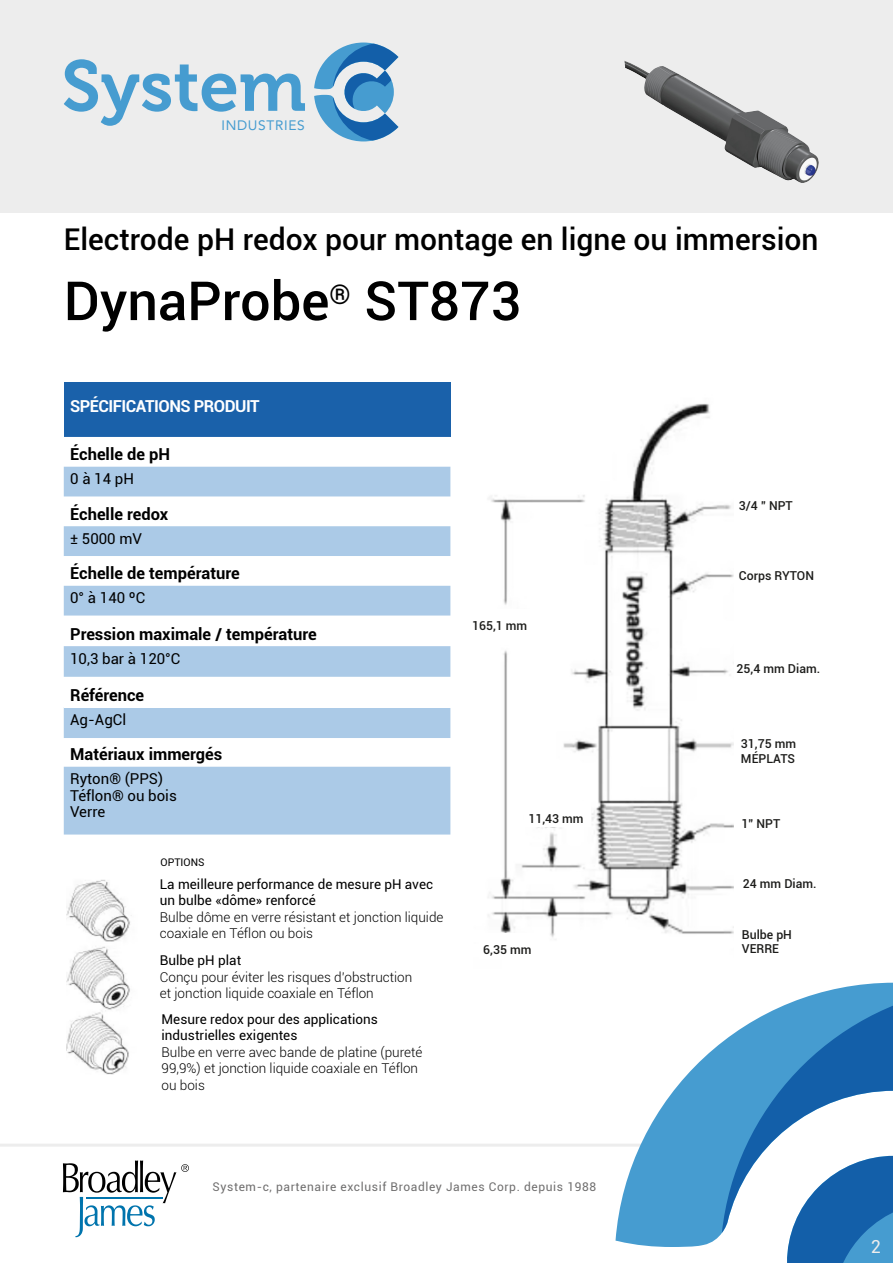
<style>
.page{position:relative;width:893px;height:1263px;background:#fff}
.page>*{position:absolute;margin:0;border:0;box-sizing:border-box;transform-origin:0 0}
._1-SsTitreProduit{font:500 54px "Roboto";color:#000}
._1-SsTitreProduit-2{font:500 30px "Roboto";color:#000}
.t1{font:18px "Roboto";color:#ededed}
._2-SsTitresTab{font:700 16.5px "Roboto";color:#000}
._2-titreTabSpec{font:700 16.5px "Roboto";letter-spacing:-.03em;color:#fff}
._2-TxtSpecTab{font:15px "Roboto";color:#000}
.t2{font:13.65px "Avenir";letter-spacing:.05em;color:#469cd0}
._2-TxtSpecTab-2{font:300 13.5px/16.5px "Roboto";color:#000}
._2-TxtSpecTab-3{font:13.5px/16.5px "Roboto";color:#000}
.t3{font:500 12.3px/14.7px "Roboto";color:#1d1d1b}
.t4{font:12px "Roboto";letter-spacing:.05em;color:#706f6f}
._2-LégendeFiche{font:10.5px "Roboto";color:#000}
</style>
<div class="page">
<hr style="left:0;top:1143px;width:644px;height:3px;background:#ededed">
<div style="left:0;top:0;width:893px;height:213px;background:#ededed"></div>
<svg style="left:615px;top:983px;width:278px;height:264px"></svg>
<svg style="left:722px;top:989px;width:171px;height:274px"></svg>
<svg style="left:64px;top:59px;width:241px;height:67px"></svg>
<svg style="left:314px;top:43px;width:84px;height:98px"></svg>
<svg style="left:63px;top:1160px;width:126px;height:77px"></svg>
<div style="left:64px;top:383px;width:386px;height:54px;background:#1a61aa"></div>
<svg style="left:64px;top:467px;width:386px;height:367px;fill:#abcae7"></svg>
<div style="left:64px;top:677px;width:386px;height:30px;background:#fff"></div>
<img style="left:624px;top:61px;width:195px;height:122px">
<img style="left:67px;top:880px;width:65px;height:194px">
<img style="left:488px;top:403px;width:246px;height:535px">
<div style="left:468px;top:609px;width:67px;height:25px;background:#fff"></div>
<div style="left:524px;top:802px;width:67px;height:25px;background:#fff"></div>
<div style="left:479px;top:934px;width:67px;height:25px;background:#fff"></div>
<p class="t2" style="left:221px;top:115px;width:85px">INDUSTRIES</p>
<p class="_1-SsTitreProduit-2" style="left:64px;top:218px;width:756px">Electrode pH redox pour montage en ligne ou immersion</p>
<p class="_1-SsTitreProduit" style="left:64px;top:263px;width:459px">DynaProbe<sup>®</sup> ST873</p>
<p class="_2-titreTabSpec" style="left:70px;top:394px;width:191px">SPÉCIFICATIONS PRODUIT</p>
<p class="_2-SsTitresTab" style="left:70px;top:443px;width:102px">Échelle de pH</p>
<p class="_2-TxtSpecTab" style="left:70px;top:468px;width:65px">0 à 14 pH</p>
<p class="_2-SsTitresTab" style="left:70px;top:502px;width:100px">Échelle redox</p>
<p class="_2-TxtSpecTab" style="left:70px;top:528px;width:73px">± 5000 mV</p>
<p class="_2-SsTitresTab" style="left:70px;top:562px;width:171px">Échelle de température</p>
<p class="_2-TxtSpecTab" style="left:70px;top:587px;width:77px">0° à 140 ºC</p>
<p class="_2-SsTitresTab" style="left:70px;top:622px;width:248px">Pression maximale / température</p>
<p class="_2-TxtSpecTab" style="left:70px;top:648px;width:112px">10,3 bar à 120°C</p>
<p class="_2-SsTitresTab" style="left:70px;top:683px;width:76px">Référence</p>
<p class="_2-TxtSpecTab" style="left:70px;top:709px;width:58px">Ag-AgCl</p>
<p class="_2-SsTitresTab" style="left:70px;top:743px;width:154px">Matériaux immergés</p>
<p class="_2-TxtSpecTab" style="left:70px;top:768px;width:94px">Ryton® (PPS)</p>
<p class="_2-TxtSpecTab" style="left:70px;top:785px;width:108px">Téflon® ou bois</p>
<p class="_2-TxtSpecTab" style="left:70px;top:801px;width:37px">Verre</p>
<p class="_2-LégendeFiche" style="left:161px;top:855px;width:46px">OPTIONS</p>
<p class="_2-TxtSpecTab-3" style="left:160px;top:875px;width:275px">La meilleure performance de mesure pH avec un bulbe «dôme» renforcé</p>
<p class="_2-TxtSpecTab-2" style="left:160px;top:908px;width:285px">Bulbe dôme en verre résistant et jonction liquide coaxiale en Téflon ou bois</p>
<p class="_2-TxtSpecTab-3" style="left:160px;top:951px;width:83px">Bulbe pH plat</p>
<p class="_2-TxtSpecTab-2" style="left:160px;top:968px;width:254px">Conçu pour éviter les risques d’obstruction</p>
<p class="_2-TxtSpecTab-2" style="left:160px;top:984px;width:215px">et jonction liquide coaxiale en Téflon</p>
<p class="_2-TxtSpecTab-3" style="left:162px;top:1010px;width:218px">Mesure redox pour des applications industrielles exigentes</p>
<p class="_2-TxtSpecTab-2" style="left:162px;top:1043px;width:262px">Bulbe en verre avec bande de platine (pureté<br>99,9%) et jonction liquide coaxiale en Téflon</p>
<p class="_2-TxtSpecTab-2" style="left:162px;top:1076px;width:45px">ou bois</p>
<p class="t3" style="left:472px;top:618px;width:57px">165,1 mm</p>
<p class="t3" style="left:528px;top:810px;width:57px">11,43 mm</p>
<p class="t3" style="left:483px;top:942px;width:50px">6,35 mm</p>
<p class="t4" style="left:213px;top:1178px;width:385px">System-c, partenaire exclusif Broadley James Corp. depuis 1988</p>
<p class="t3" style="left:739px;top:498px;width:55px">3/4 ” NPT</p>
<p class="t3" style="left:739px;top:567px;width:77px">Corps RYTON</p>
<p class="t3" style="left:737px;top:660px;width:85px">25,4 mm Diam.</p>
<p class="t3" style="left:741px;top:736px;width:57px">31,75 mm<br>MÉPLATS</p>
<p class="t3" style="left:741px;top:816px;width:40px">1” NPT</p>
<p class="t3" style="left:743px;top:875px;width:75px">24 mm Diam.</p>
<p class="t3" style="left:742px;top:926px;width:52px">Bulbe pH<br>VERRE</p>
<h3 class="t1" style="left:871px;top:1234px;width:12px">2</h3>
</div>
